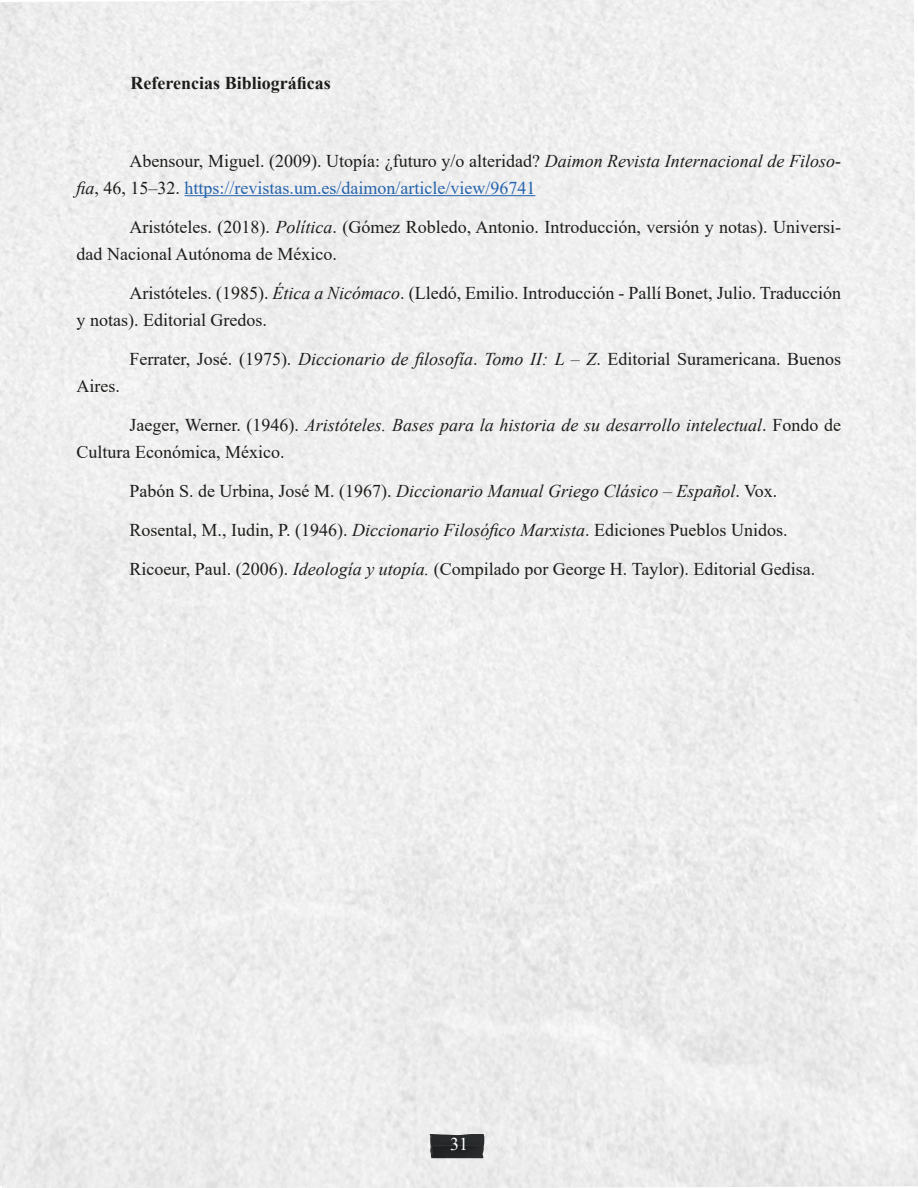
<style>
.page{position:relative;width:918px;height:1188px;background:#fff}
.page>*{position:absolute;margin:0;border:0;box-sizing:border-box;transform-origin:0 0}
.t1{font:18px/27px "Times New Roman";color:#1d1d1b}
.t2{font:italic 18px/27px "Times New Roman";color:#1d1d1b}
.t3{font:700 18px "Times New Roman";color:#1d1d1b}
.t4{font:18px "Times New Roman";color:#fff}
.s1{font-style:italic}
.s2{color:#2463ad}
.s3{font-style:normal}
</style>
<div class="page">
<hr style="left:0;top:2px;width:2px;height:1184px;background:#eee">
<img style="left:429px;top:1134px;width:1px;height:24px">
<svg style="left:430px;top:1134px;width:54px;height:24px"></svg>
<hr style="left:185px;top:195px;width:350px;height:1px;background:#2463ad">
<p class="t3" style="left:131px;top:70px;width:202px">Referencias Bibliográficas</p>
<p class="t1" style="left:77px;top:147px;width:766px;text-indent:53px">Abensour, Miguel. (2009). Utopía: ¿futuro y/o alteridad? <span class="s1">Daimon Revista Internacional de Filoso&shy;fia</span>, 46, 15–32. <span class="s2">https://revistas.um.es/daimon/article/view/96741</span></p>
<p class="t1" style="left:77px;top:213px;width:766px;text-indent:53px">Aristóteles. (2018). <span class="s1">Política</span>. (Gómez Robledo, Antonio. Introducción, versión y notas). Universi&shy;dad Nacional Autónoma de México.</p>
<p class="t1" style="left:77px;top:279px;width:766px;text-indent:53px">Aristóteles. (1985). <span class="s1">Ética a Nicómaco</span>. (Lledó, Emilio. Introducción - Pallí Bonet, Julio. Traducción y notas). Editorial Gredos.</p>
<p class="t1" style="left:130px;top:345px;width:713px">Ferrater, José. (1975). <span class="s1">Diccionario de filosofía</span>. <span class="s1">Tomo II: L – Z</span>. Editorial Suramericana. Buenos</p>
<p class="t1" style="left:77px;top:372px;width:45px">Aires.</p>
<p class="t2" style="left:77px;top:411px;width:766px;text-indent:53px"><span class="s3">Jaeger, Werner. (1946).</span> Aristóteles. Bases para la historia de su desarrollo intelectual<span class="s3">. Fondo de<br>Cultura Económica, México.</span></p>
<p class="t2" style="left:130px;top:477px;width:649px"><span class="s3">Pabón S. de Urbina, José M. (1967).</span> Diccionario Manual Griego Clásico – Español<span class="s3">. Vox.</span></p>
<p class="t1" style="left:130px;top:516px;width:659px">Rosental, M., Iudin, P. (1946). <span class="s1">Diccionario Filosófico Marxista</span>. Ediciones Pueblos Unidos.</p>
<p class="t1" style="left:130px;top:555px;width:687px">Ricoeur, Paul. (2006). <span class="s1">Ideología y utopía.</span> (Compilado por George H. Taylor). Editorial Gedisa.</p>
<p class="t4" style="left:450px;top:1131px;width:19px">31</p>
</div>
